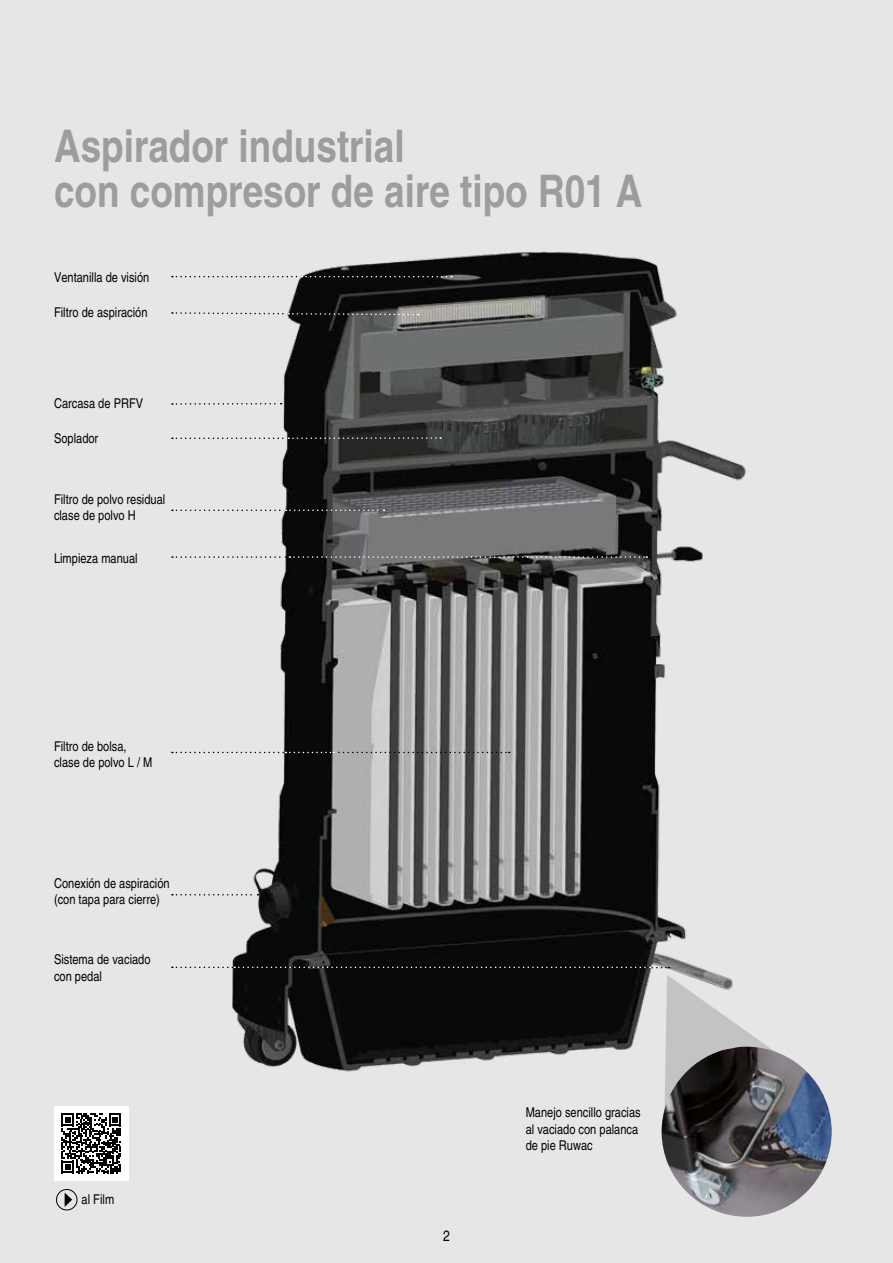
<style>
.page{position:relative;width:893px;height:1263px;background:#e6e6e6}
.page>*{position:absolute;margin:0;border:0;box-sizing:border-box;transform-origin:0 0}
.t1{font:700 condensed 45px/45px "Helvetica";color:#9d9d9c}
.t2{font:condensed 15px "Helvetica";color:#000}
.t3{font:condensed 13.5px/16.2px "Helvetica";color:#000}
</style>
<div class="page">
<img style="left:171px;top:251px;width:575px;height:821px">
<svg style="left:172px;top:894px;width:86px;height:1px"></svg>
<svg style="left:172px;top:403px;width:110px;height:2px"></svg>
<svg style="left:172px;top:276px;width:280px;height:1px"></svg>
<svg style="left:172px;top:437px;width:269px;height:2px"></svg>
<svg style="left:172px;top:556px;width:475px;height:2px"></svg>
<svg style="left:172px;top:966px;width:497px;height:2px"></svg>
<svg style="left:172px;top:509px;width:212px;height:2px"></svg>
<svg style="left:664px;top:975px;width:104px;height:72px"></svg>
<img style="left:662px;top:1047px;width:170px;height:170px">
<div style="left:54px;top:1106px;width:74px;height:74px;background:#fff"></div>
<svg style="left:61px;top:1113px;width:60px;height:60px"></svg>
<div style="left:56px;top:1189px;width:21px;height:21px;border:1px solid #000;border-radius:50%"></div>
<svg style="left:65px;top:1193px;width:7px;height:14px"></svg>
<svg style="left:172px;top:311px;width:247px;height:5px"></svg>
<svg style="left:172px;top:752px;width:338px;height:1px"></svg>
<h1 class="t1" style="left:54px;top:123px;width:590px">Aspirador industrial<br>con compresor de aire tipo R01 A</h1>
<p class="t3" style="left:54px;top:269px;width:97px">Ventanilla de visión</p>
<p class="t3" style="left:54px;top:304px;width:95px">Filtro de aspiración</p>
<p class="t3" style="left:54px;top:395px;width:91px">Carcasa de PRFV</p>
<p class="t3" style="left:54px;top:430px;width:46px">Soplador</p>
<p class="t3" style="left:54px;top:491px;width:113px">Filtro de polvo residual clase de polvo H</p>
<p class="t3" style="left:54px;top:550px;width:85px">Limpieza manual</p>
<p class="t3" style="left:54px;top:738px;width:100px">Filtro de bolsa, clase de polvo L / M</p>
<p class="t3" style="left:54px;top:875px;width:117px">Conexión de aspiración (con tapa para cierre)</p>
<p class="t3" style="left:54px;top:951px;width:98px">Sistema de vaciado con pedal</p>
<p class="t3" style="left:82px;top:1191px;width:34px">al Film</p>
<p class="t2" style="left:443px;top:1226px;width:8px">2</p>
<p class="t3" style="left:526px;top:1104px;width:117px">Manejo sencillo gracias al vaciado con palanca de pie Ruwac</p>
</div>
